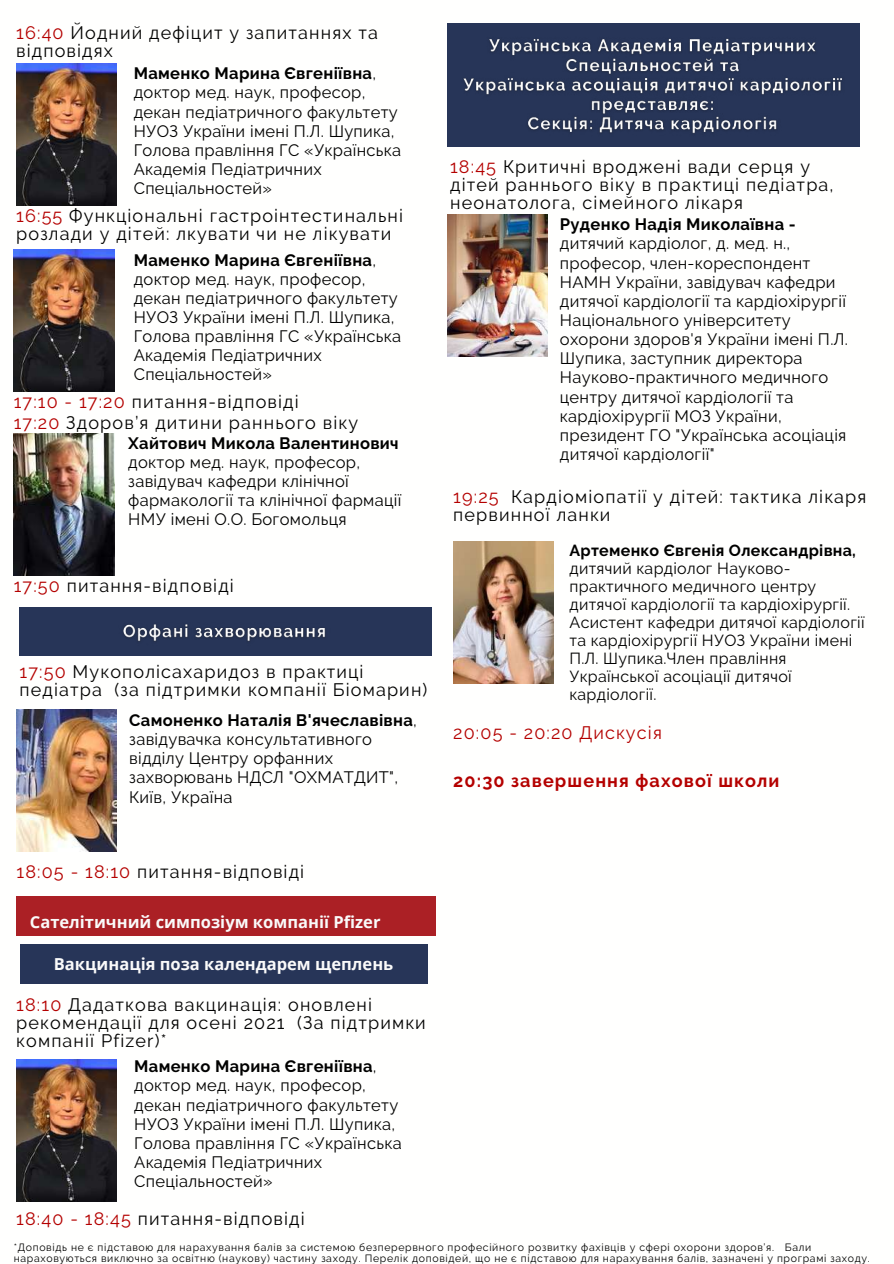
<style>
.page{position:relative;width:894px;height:1264px;background:#fff}
.page>*{position:absolute;margin:0;border:0;box-sizing:border-box;transform-origin:0 0}
.t1{font:18px/18px "Raleway";letter-spacing:.065em;color:#000}
.t2{font:700 18px "Raleway";letter-spacing:.065em;color:#b40000}
.t3{font:18px "Raleway";letter-spacing:.065em;color:#b40000}
.t4{font:16.5px/19.2px "Raleway";letter-spacing:.02em;color:#000}
.t5{font:700 16.5px "Open Sans";color:#fafafa}
.t6{font:700 16.5px "Raleway";letter-spacing:.02em;color:#000}
.t7{font:16.05px/18px "Raleway";letter-spacing:.02em;color:#000}
.t8{font:700 16.05px "Raleway";letter-spacing:.02em;color:#000}
.t9{font:10.5px/10.5px "Raleway";letter-spacing:.065em;color:#000}
.s1{color:#b40000}
.s2{font-weight:700}
</style>
<div class="page">
<img style="left:16px;top:1059px;width:100px;height:142px">
<div style="left:17px;top:896px;width:419px;height:39px;background:#ab2025"></div>
<img style="left:14px;top:433px;width:100px;height:142px">
<div style="left:20px;top:944px;width:407px;height:40px;background:#273558"></div>
<img style="left:16px;top:63px;width:100px;height:142px">
<img style="left:14px;top:249px;width:100px;height:142px">
<div style="left:20px;top:607px;width:412px;height:48px;background:#273558"></div>
<img style="left:17px;top:710px;width:100px;height:141px">
<img style="left:123px;top:624px;width:202px;height:17px">
<div style="left:447px;top:23px;width:412px;height:124px;background:#273558"></div>
<img style="left:463px;top:38px;width:379px;height:96px">
<img style="left:447px;top:214px;width:100px;height:142px">
<img style="left:453px;top:541px;width:100px;height:142px">
<p class="t1" style="left:16px;top:24px;width:363px"><span class="s1">16:40</span> Йодний дефіцит у запитаннях та відповідях</p>
<p class="t4" style="left:134px;top:64px;width:269px"><span class="s2">Маменко Марина Євгеніївна</span>, доктор мед. наук, професор, декан педіатричного факультету<br>НУОЗ України імені П.Л. Шупика,<br>Голова правління ГС «Українська<br>Академія Педіатричних<br>Спеціальностей»</p>
<p class="t1" style="left:16px;top:206px;width:388px"><span class="s1">16:55</span> Функціональні гастроінтестинальні розлади у дітей: лкувати чи не лікувати</p>
<p class="t4" style="left:134px;top:250px;width:269px"><span class="s2">Маменко Марина Євгеніївна</span>, доктор мед. наук, професор, декан педіатричного факультету<br>НУОЗ України імені П.Л. Шупика,<br>Голова правління ГС «Українська<br>Академія Педіатричних<br>Спеціальностей»</p>
<p class="t1" style="left:14px;top:392px;width:286px"><span class="s1">17:10 - 17:20</span> питання-відповіді</p>
<p class="t1" style="left:14px;top:413px;width:346px"><span class="s1">17:20</span> Здоров’я дитини раннього віку</p>
<p class="t6" style="left:128px;top:433px;width:272px">Хайтович Микола Валентинович</p>
<p class="t4" style="left:128px;top:452px;width:274px">доктор мед. наук, професор, завідувач кафедри клінічної фармакології та клінічної фармації<br>НМУ імені О.О. Богомольця</p>
<p class="t1" style="left:14px;top:576px;width:221px"><span class="s1">17:50</span> питання-відповіді</p>
<p class="t1" style="left:20px;top:662px;width:409px"><span class="s1">17:50</span> Мукополісахаридоз в практиці педіатра (за підтримки компанії Біомарин)</p>
<p class="t4" style="left:129px;top:710px;width:289px"><span class="s2">Самоненко Наталія В'ячеславівна</span>, завідувачка консультативного відділу Центру орфанних захворювань НДСЛ "ОХМАТДИТ",<br>Київ, Україна</p>
<p class="t1" style="left:17px;top:862px;width:289px"><span class="s1">18:05 - 18:10</span> питання-відповіді</p>
<p class="t5" style="left:30px;top:910px;width:352px">Сателітичний симпозіум компанії Pfizer</p>
<p class="t5" style="left:54px;top:952px;width:341px">Вакцинація поза календарем щеплень</p>
<p class="t1" style="left:16px;top:995px;width:411px"><span class="s1">18:10</span> Дадаткова вакцинація: оновлені рекомендації для осені 2021 (За підтримки компанії Pfizer)*</p>
<p class="t4" style="left:134px;top:1056px;width:269px"><span class="s2">Маменко Марина Євгеніївна</span>, доктор мед. наук, професор, декан педіатричного факультету<br>НУОЗ України імені П.Л. Шупика,<br>Голова правління ГС «Українська<br>Академія Педіатричних<br>Спеціальностей»</p>
<p class="t1" style="left:16px;top:1209px;width:290px"><span class="s1">18:40 - 18:45</span> питання-відповіді</p>
<p class="t1" style="left:450px;top:158px;width:385px"><span class="s1">18:45</span> Критичні вроджені вади серця у дітей раннього віку в практиці педіатра, неонатолога, сімейного лікаря</p>
<p class="t6" style="left:559px;top:215px;width:237px">Руденко Надія Миколаївна -</p>
<p class="t4" style="left:559px;top:234px;width:289px">дитячий кардіолог, д. мед. н., професор, член-кореспондент<br>НАМН України, завідувач кафедри дитячої кардіології та кардіохірургії<br>Національного університету охорони здоров'я України імені П.Л.<br>Шупика, заступник директора<br>Науково-практичного медичного центру дитячої кардіології та кардіохірургії МОЗ України, президент ГО "Українська асоціація дитячої кардіології"</p>
<p class="t1" style="left:453px;top:487px;width:414px"><span class="s1">19:25</span> Кардіоміопатії у дітей: тактика лікаря первинної ланки</p>
<p class="t8" style="left:569px;top:541px;width:288px">Артеменко Євгенія Олександрівна,</p>
<p class="t7" style="left:569px;top:559px;width:296px">дитячий кардіолог Науково&shy;практичного медичного центру дитячої кардіології та кардіохірургії.<br>Асистент кафедри дитячої кардіології та кардіохірургії НУОЗ України імені<br>П.Л. Шупика.Член правління<br>Української асоціації дитячої кардіології.</p>
<p class="t3" style="left:453px;top:722px;width:210px">20:05 - 20:20 Дискусія</p>
<p class="t2" style="left:453px;top:770px;width:328px">20:30 завершення фахової школи</p>
<p class="t9" style="left:14px;top:1242px;width:857px">*Доповідь не є підставою для нарахування балів за системою безперервного професійного розвитку фахівців у сфері охорони здоров’я. Бали нараховуються виключно за освітню (наукову) частину заходу. Перелік доповідей, що не є підставою для нарахування балів, зазначені у програмі заходу.</p>
</div>
